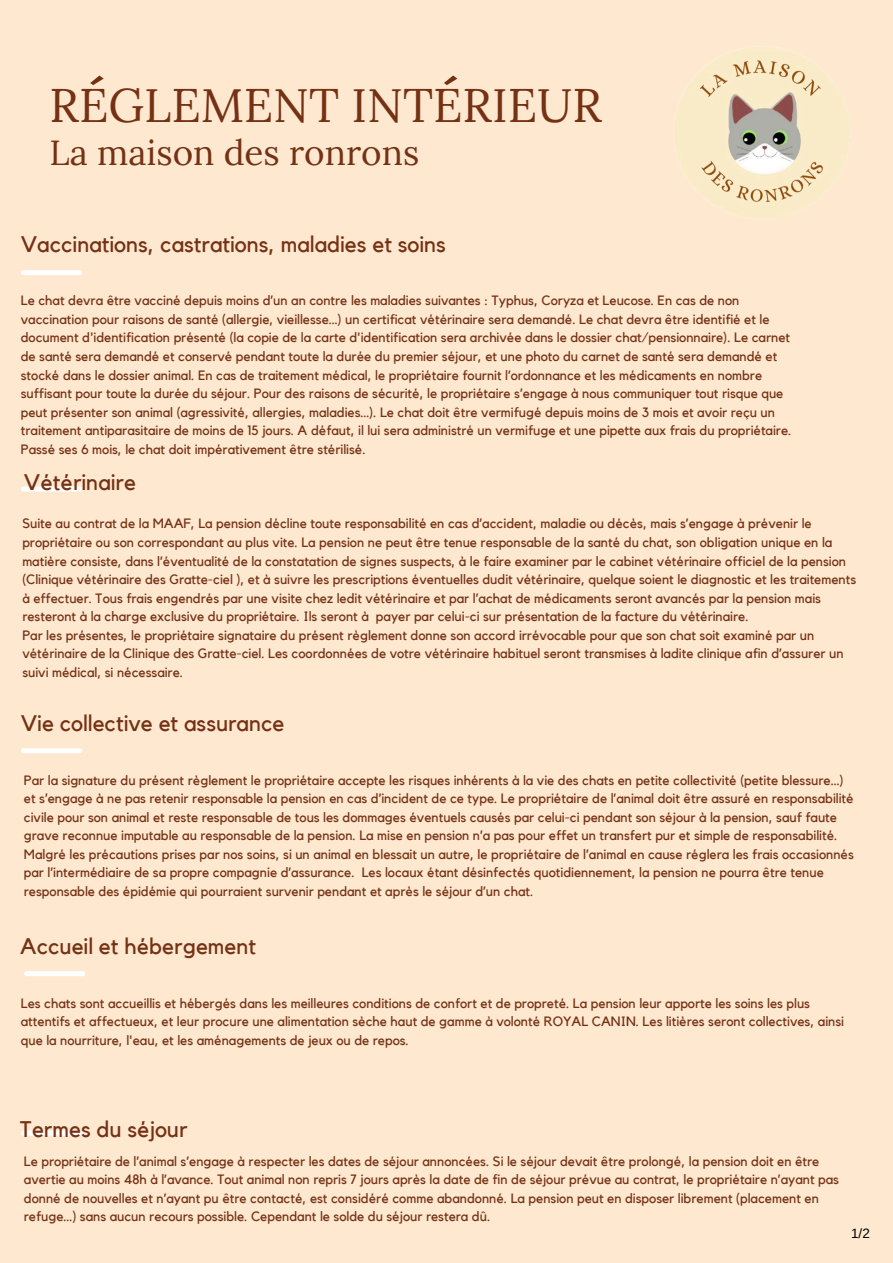
<style>
.page{position:relative;width:893px;height:1263px;background:#ffe8d0}
.page>*{position:absolute;margin:0;border:0;box-sizing:border-box;transform-origin:0 0}
.t1{font:47.03px "Lora";color:#743114}
.t2{font:35.03px "Lora";color:#743114}
.t3{font:22.5px "Kollektif";color:#743114}
.t4{font:13.5px/18.6px "Kollektif";color:#743114}
.t5{font:13.5px "Arimo";color:#000}
</style>
<div class="page">
<div style="left:23px;top:270px;width:57px;height:5px;background:#fff"></div>
<div style="left:23px;top:486px;width:57px;height:6px;background:#fff"></div>
<div style="left:23px;top:1130px;width:57px;height:5px;background:#fff"></div>
<div style="left:23px;top:748px;width:57px;height:5px;background:#fff"></div>
<div style="left:26px;top:971px;width:57px;height:5px;background:#fff"></div>
<img style="left:678px;top:49px;width:169px;height:167px">
<p class="t1" style="left:50px;top:75px;width:554px">REGLEMENT INTERIEUR</p>
<p class="t2" style="left:50px;top:129px;width:371px">La maison des ronrons</p>
<p class="t3" style="left:21px;top:234px;width:426px">Vaccinations, castrations, maladies et soins</p>
<h1 class="t4" style="left:21px;top:292px;width:772px">Le chat devra être vacciné depuis moins d’un an contre les maladies suivantes : Typhus, Coryza et Leucose. En cas de non vaccination pour raisons de santé (allergie, vieillesse…) un certificat vétérinaire sera demandé. Le chat devra être identifié et le document d'identification présenté (la copie de la carte d'identification sera archivée dans le dossier chat/pensionnaire). Le carnet de santé sera demandé et conservé pendant toute la durée du premier séjour, et une photo du carnet de santé sera demandé et stocké dans le dossier animal. En cas de traitement médical, le propriétaire fournit l’ordonnance et les médicaments en nombre suffisant pour toute la durée du séjour. Pour des raisons de sécurité, le propriétaire s’engage à nous communiquer tout risque que peut présenter son animal (agressivité, allergies, maladies…). Le chat doit être vermifugé depuis moins de 3 mois et avoir reçu un traitement antiparasitaire de moins de 15 jours. A défaut, il lui sera administré un vermifuge et une pipette aux frais du propriétaire.<br>Passé ses 6 mois, le chat doit impérativement être stérilisé.</h1>
<p class="t3" style="left:24px;top:472px;width:114px">Vétérinaire</p>
<h2 class="t4" style="left:22px;top:515px;width:835px">Suite au contrat de la MAAF, La pension décline toute responsabilité en cas d’accident, maladie ou décès, mais s’engage à prévenir le propriétaire ou son correspondant au plus vite. La pension ne peut être tenue responsable de la santé du chat, son obligation unique en la matière consiste, dans l’éventualité de la constatation de signes suspects, à le faire examiner par le cabinet vétérinaire officiel de la pension (Clinique vétérinaire des Gratte-ciel ), et à suivre les prescriptions éventuelles dudit vétérinaire, quelque soient le diagnostic et les traitements à effectuer. Tous frais engendrés par une visite chez ledit vétérinaire et par l’achat de médicaments seront avancés par la pension mais resteront à la charge exclusive du propriétaire. Ils seront à payer par celui-ci sur présentation de la facture du vétérinaire.</h2>
<p class="t4" style="left:22px;top:626px;width:822px">Par les présentes, le propriétaire signataire du présent règlement donne son accord irrévocable pour que son chat soit examiné par un vétérinaire de la Clinique des Gratte-ciel. Les coordonnées de votre vétérinaire habituel seront transmises à ladite clinique afin d’assurer un suivi médical, si nécessaire.</p>
<p class="t3" style="left:21px;top:712px;width:265px">Vie collective et assurance</p>
<p class="t4" style="left:24px;top:771px;width:831px">Par la signature du présent règlement le propriétaire accepte les risques inhérents à la vie des chats en petite collectivité (petite blessure…) et s’engage à ne pas retenir responsable la pension en cas d’incident de ce type. Le propriétaire de l’animal doit être assuré en responsabilité civile pour son animal et reste responsable de tous les dommages éventuels causés par celui-ci pendant son séjour à la pension, sauf faute grave reconnue imputable au responsable de la pension. La mise en pension n’a pas pour effet un transfert pur et simple de responsabilité.<br>Malgré les précautions prises par nos soins, si un animal en blessait un autre, le propriétaire de l’animal en cause réglera les frais occasionnés par l’intermédiaire de sa propre compagnie d’assurance. Les locaux étant désinfectés quotidiennement, la pension ne pourra être tenue responsable des épidémie qui pourraient survenir pendant et après le séjour d’un chat.</p>
<h2 class="t3" style="left:20px;top:935px;width:237px">Accueil et hébergement</h2>
<p class="t4" style="left:21px;top:994px;width:824px">Les chats sont accueillis et hébergés dans les meilleures conditions de confort et de propreté. La pension leur apporte les soins les plus attentifs et affectueux, et leur procure une alimentation sèche haut de gamme à volonté ROYAL CANIN. Les litières seront collectives, ainsi que la nourriture, l'eau, et les aménagements de jeux ou de repos.</p>
<p class="t3" style="left:20px;top:1119px;width:169px">Termes du séjour</p>
<p class="t4" style="left:24px;top:1152px;width:816px">Le propriétaire de l’animal s’engage à respecter les dates de séjour annoncées. Si le séjour devait être prolongé, la pension doit en être avertie au moins 48h à l’avance. Tout animal non repris 7 jours après la date de fin de séjour prévue au contrat, le propriétaire n’ayant pas donné de nouvelles et n’ayant pu être contacté, est considéré comme abandonné. La pension peut en disposer librement (placement en refuge…) sans aucun recours possible. Cependant le solde du séjour restera dû.</p>
<h2 class="t5" style="left:851px;top:1225px;width:20px">1/2</h2>
</div>
